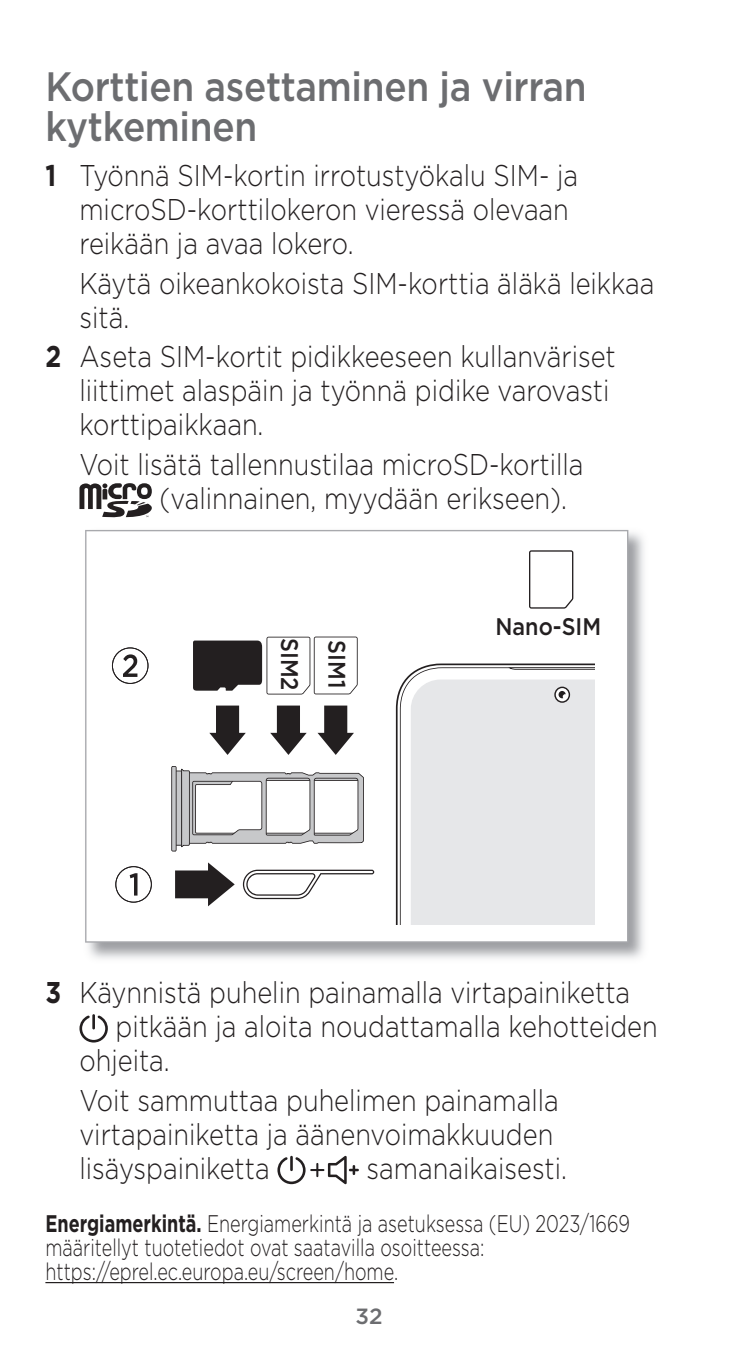
<style>
.page{position:relative;width:738px;height:1372px;background:#fff}
.page>*{position:absolute;margin:0;border:0;box-sizing:border-box;transform-origin:0 0}
.t1{font:500 40.8px/40px "Gotham";letter-spacing:-.01em;color:#6c6d70;scale:.9 1}
.t2{font:300 30px/34px "Gotham";color:#231f20;scale:.85 1}
.t3{font:300 24px/24px "Gotham";color:#231f20;scale:.75 1}
.t4{font:500 24px "Gotham";color:#231f20;scale:.9 1}
.t5{font:500 22px "Gotham";color:#6c6d70}
.s1{font-weight:700}
</style>
<div class="page">
<hr style="left:45px;top:1282px;width:349px;height:1px;background:#231f20">
<svg style="left:79px;top:483px;width:73px;height:34px"></svg>
<svg style="left:79px;top:1015px;width:29px;height:28px"></svg>
<hr style="left:92px;top:1014px;width:3px;height:15px;background:#231f20">
<svg style="left:277px;top:1156px;width:81px;height:28px"></svg>
<svg style="left:85px;top:530px;width:543px;height:413px"></svg>
<svg style="left:395px;top:664px;width:199px;height:261px"></svg>
<svg style="left:399px;top:667px;width:195px;height:258px"></svg>
<div style="left:410px;top:680px;width:184px;height:245px;background:#e6e7e9"></div>
<svg style="left:507px;top:668px;width:87px;height:2px"></svg>
<svg style="left:554px;top:687px;width:15px;height:16px"></svg>
<svg style="left:175px;top:862px;width:59px;height:44px"></svg>
<svg style="left:209px;top:706px;width:36px;height:49px"></svg>
<svg style="left:317px;top:706px;width:36px;height:49px"></svg>
<svg style="left:270px;top:706px;width:36px;height:49px"></svg>
<svg style="left:193px;top:637px;width:164px;height:58px"></svg>
<svg style="left:528px;top:550px;width:45px;height:59px"></svg>
<svg style="left:171px;top:766px;width:192px;height:85px"></svg>
<svg style="left:243px;top:870px;width:131px;height:29px"></svg>
<svg style="left:115px;top:866px;width:37px;height:37px"></svg>
<svg style="left:112px;top:647px;width:36px;height:37px"></svg>
<h1 class="t1" style="left:45px;top:66px;width:602px">Korttien asettaminen ja virran kytkeminen</h1>
<p class="t2" style="left:79px;top:158px;width:587px;text-indent:-34px"><span class="s1">1</span> Työnnä SIM-kortin irrotustyökalu SIM- ja microSD-korttilokeron vieressä olevaan reikään ja avaa lokero.</p>
<p class="t2" style="left:79px;top:265px;width:677px">Käytä oikeankokoista SIM-korttia äläkä leikkaa sitä.</p>
<p class="t2" style="left:79px;top:339px;width:632px;text-indent:-34px"><span class="s1">2</span> Aseta SIM-kortit pidikkeeseen kullanväriset liittimet alaspäin ja työnnä pidike varovasti korttipaikkaan.</p>
<p class="t2" style="left:159px;top:447px;width:500px;text-indent:-80px">Voit lisätä tallennustilaa microSD-kortilla (valinnainen, myydään erikseen).</p>
<p class="t4" style="left:305px;top:638px;width:60px;rotate:90deg">SIM2</p>
<p class="t4" style="left:352px;top:640px;width:55px;rotate:90deg">SIM1</p>
<p class="t4" style="left:495px;top:611px;width:119px">Nano-SIM</p>
<p class="t2" style="left:45px;top:974px;width:689px"><span class="s1">3</span> Käynnistä puhelin painamalla virtapainiketta</p>
<p class="t2" style="left:115px;top:1008px;width:639px">pitkään ja aloita noudattamalla kehotteiden</p>
<p class="t2" style="left:79px;top:1042px;width:108px">ohjeita.</p>
<p class="t2" style="left:79px;top:1082px;width:565px">Voit sammuttaa puhelimen painamalla virtapainiketta ja äänenvoimakkuuden lisäyspainiketta</p>
<p class="t2" style="left:366px;top:1150px;width:237px">samanaikaisesti.</p>
<p class="t3" style="left:45px;top:1211px;width:780px"><span class="s1">Energiamerkintä.</span> Energiamerkintä ja asetuksessa (EU) 2023/1669 määritellyt tuotetiedot ovat saatavilla osoitteessa: https://eprel.ec.europa.eu/screen/home.</p>
<p class="t5" style="left:355px;top:1302px;width:29px">32</p>
</div>
